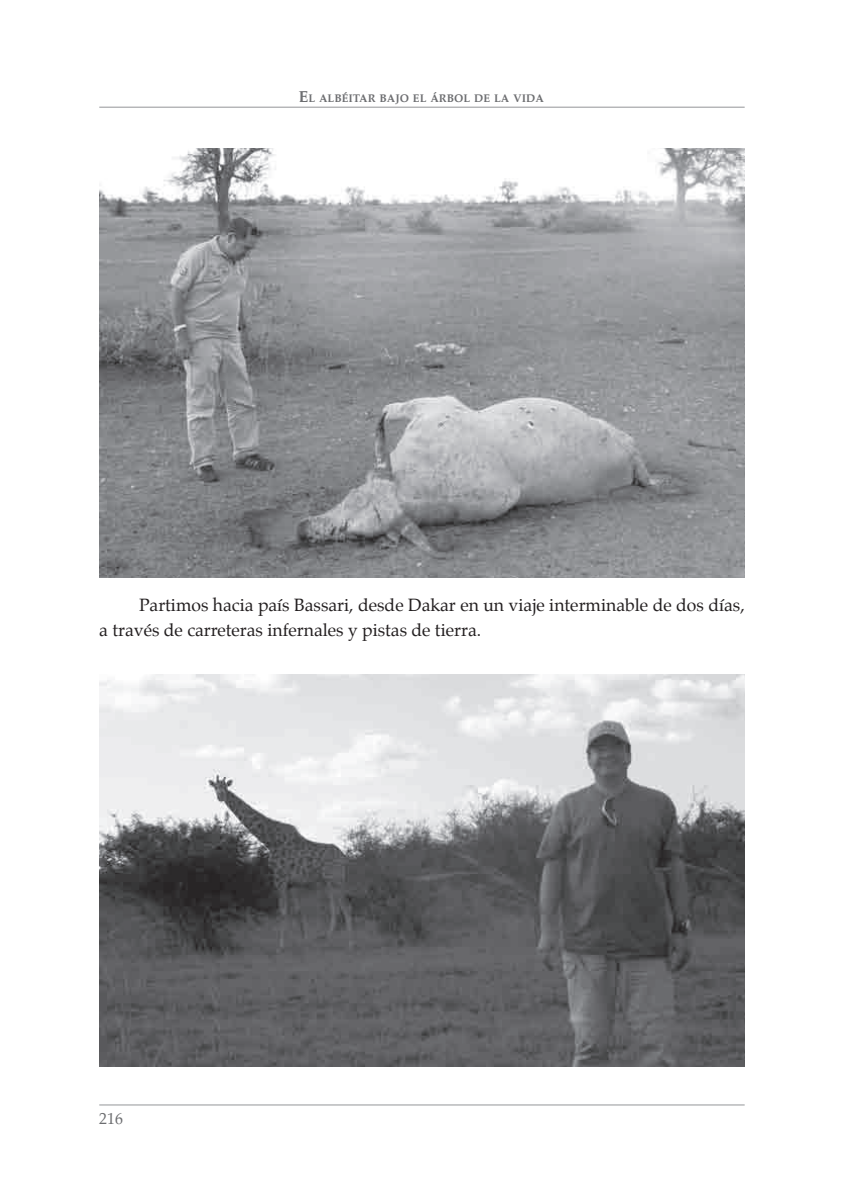
<style>
.page{position:relative;width:844px;height:1191px;background:#fff}
.page>*{position:absolute;margin:0;border:0;box-sizing:border-box;transform-origin:0 0}
.t1{font:17.5px/24.5px "Palatino";color:#231f20}
.t2{font:15.75px "Palatino";color:#6c6d70}
.t3{font:700 11.03px "Palatino";color:#6c6d70}
.s1{font-size:15.75px}
</style>
<div class="page">
<hr style="left:99px;top:1104px;width:645px;height:1px;background:#939598">
<hr style="left:99px;top:107px;width:645px;height:1px;background:#939598">
<img style="left:99px;top:149px;width:645px;height:428px">
<img style="left:99px;top:675px;width:645px;height:392px">
<p class="t3" style="left:299px;top:93px;width:247px"><span class="s1">E</span>L ALBÉITAR BAJO EL ÁRBOL DE LA VIDA</p>
<p class="t1" style="left:99px;top:594px;width:646px;text-indent:40px">Partimos hacia país Bassari, desde Dakar en un viaje interminable de dos días, a través de carreteras infernales y pistas de tierra.</p>
<p class="t2" style="left:99px;top:1111px;width:25px">216</p>
</div>
